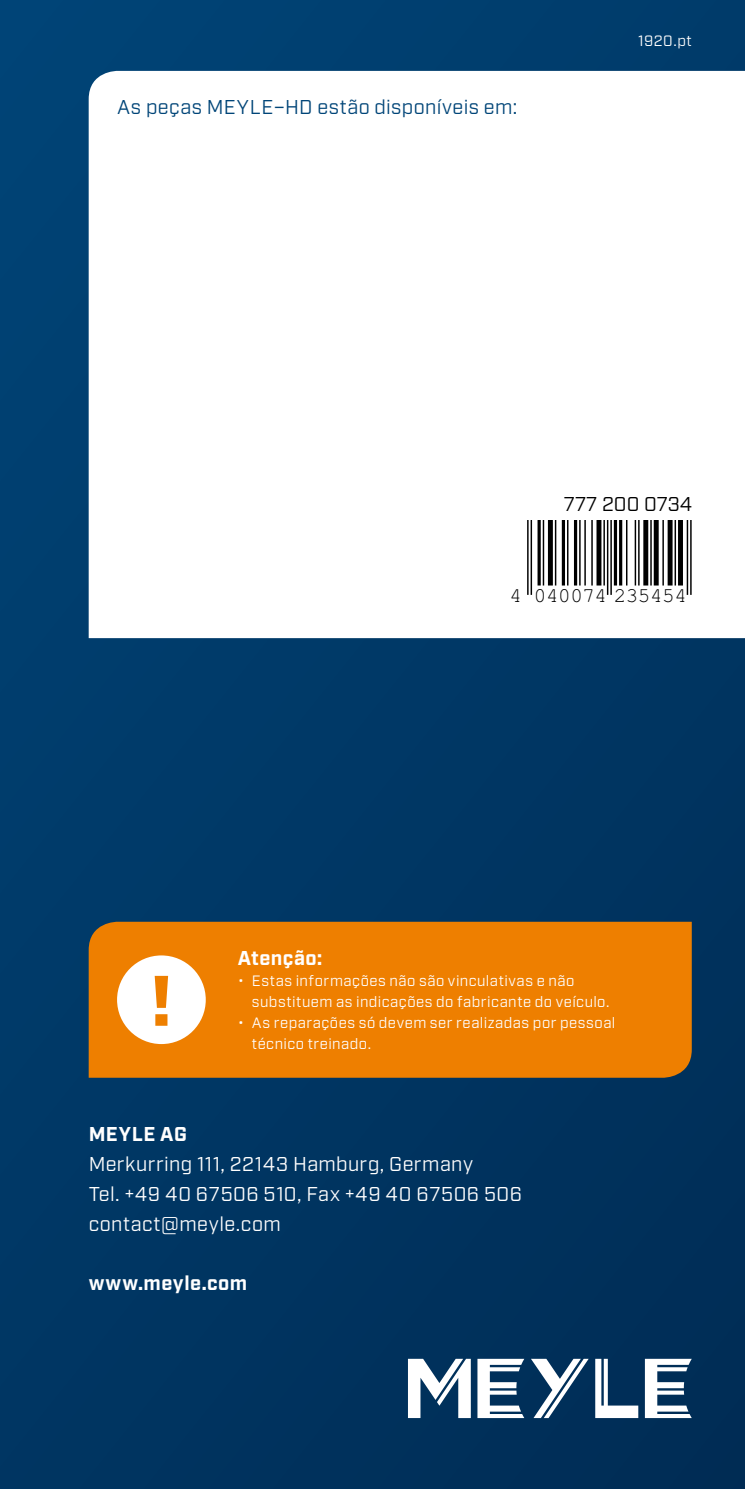
<style>
.page{position:relative;width:745px;height:1489px;background:#fff}
.page>*{position:absolute;margin:0;border:0;box-sizing:border-box;transform-origin:0 0}
.t1{font:900 71.25px "Industry";color:#ee7f00}
.t2{font:20.75px "Helvetica";letter-spacing:-.015em;color:#000}
.t3{font:20px/29.8px "Industry";letter-spacing:.025em;color:#fff}
.t4{font:20px "Industry";letter-spacing:.02em;color:#004578}
.t5{font:700 20px "Industry";letter-spacing:.025em;color:#fff}
.t6{font:20px "Industry";color:#000}
.t7{font:15px/21px "Industry";letter-spacing:.035em;color:#fff}
</style>
<div class="page">
<div style="left:0;top:0;width:744px;height:1488px;background:linear-gradient(to right,#003c6b,#00315c)"></div>
<svg style="left:89px;top:71px;width:655px;height:567px"></svg>
<svg style="left:644px;top:1358px;width:47px;height:59px"></svg>
<svg style="left:595px;top:1358px;width:43px;height:59px"></svg>
<svg style="left:530px;top:1358px;width:58px;height:59px"></svg>
<svg style="left:477px;top:1358px;width:47px;height:59px"></svg>
<svg style="left:407px;top:1358px;width:63px;height:59px"></svg>
<hr style="left:526px;top:520px;width:2px;height:75px;background:#000">
<hr style="left:530px;top:520px;width:1px;height:75px;background:#000">
<hr style="left:537px;top:520px;width:3px;height:65px;background:#000">
<hr style="left:542px;top:520px;width:2px;height:65px;background:#000">
<div style="left:547px;top:520px;width:5px;height:65px;background:#000"></div>
<hr style="left:554px;top:520px;width:2px;height:65px;background:#000">
<hr style="left:561px;top:520px;width:3px;height:65px;background:#000">
<hr style="left:566px;top:520px;width:2px;height:65px;background:#000">
<hr style="left:573px;top:520px;width:3px;height:65px;background:#000">
<hr style="left:578px;top:520px;width:2px;height:65px;background:#000">
<hr style="left:584px;top:520px;width:1px;height:65px;background:#000">
<hr style="left:591px;top:520px;width:1px;height:65px;background:#000">
<div style="left:596px;top:520px;width:5px;height:65px;background:#000"></div>
<hr style="left:603px;top:520px;width:1px;height:65px;background:#000">
<hr style="left:606px;top:520px;width:2px;height:75px;background:#000">
<hr style="left:610px;top:520px;width:1px;height:75px;background:#000">
<hr style="left:613px;top:520px;width:3px;height:65px;background:#000">
<svg style="left:618px;top:520px;width:4px;height:65px"></svg>
<hr style="left:625px;top:520px;width:2px;height:65px;background:#000">
<hr style="left:634px;top:520px;width:1px;height:65px;background:#000">
<hr style="left:637px;top:520px;width:2px;height:65px;background:#000">
<div style="left:643px;top:520px;width:5px;height:65px;background:#000"></div>
<hr style="left:649px;top:520px;width:2px;height:65px;background:#000">
<div style="left:653px;top:520px;width:5px;height:65px;background:#000"></div>
<hr style="left:662px;top:520px;width:1px;height:65px;background:#000">
<div style="left:667px;top:520px;width:5px;height:65px;background:#000"></div>
<hr style="left:674px;top:520px;width:1px;height:65px;background:#000">
<div style="left:677px;top:520px;width:5px;height:65px;background:#000"></div>
<hr style="left:686px;top:520px;width:1px;height:75px;background:#000">
<hr style="left:689px;top:520px;width:2px;height:75px;background:#000">
<div style="left:89px;top:921px;width:602px;height:156px;background:#ee7f00"></div>
<div style="left:117px;top:955px;width:89px;height:89px;background:#fff;border-radius:50%"></div>
<h3 class="t4" style="left:117px;top:95px;width:401px">As peças MEYLE–HD estão disponíveis em:</h3>
<p class="t7" style="left:637px;top:31px;width:55px">1920.pt</p>
<h3 class="t6" style="left:563px;top:492px;width:130px">777 200 0734</h3>
<h2 class="t2" style="left:509px;top:582px;width:179px">4 040074 235454</h2>
<h1 class="t1" style="left:152px;top:958px;width:21px">!</h1>
<h3 class="t5" style="left:237px;top:946px;width:86px">Atenção:</h3>
<p class="t7" style="left:252px;top:970px;width:359px;text-indent:-14px">• Estas informações não são vinculativas e não substituem as indicações do fabricante do veículo.</p>
<p class="t7" style="left:252px;top:1012px;width:365px;text-indent:-14px">• As reparações só devem ser realizadas por pessoal técnico treinado.</p>
<h3 class="t5" style="left:89px;top:1122px;width:100px">MEYLE AG</h3>
<h3 class="t3" style="left:89px;top:1149px;width:434px">Merkurring 111, 22143 Hamburg, Germany<br>Tel. +49 40 67506 510, Fax +49 40 67506 506 contact@meyle.com</h3>
<h3 class="t5" style="left:89px;top:1271px;width:160px">www.meyle.com</h3>
</div>
